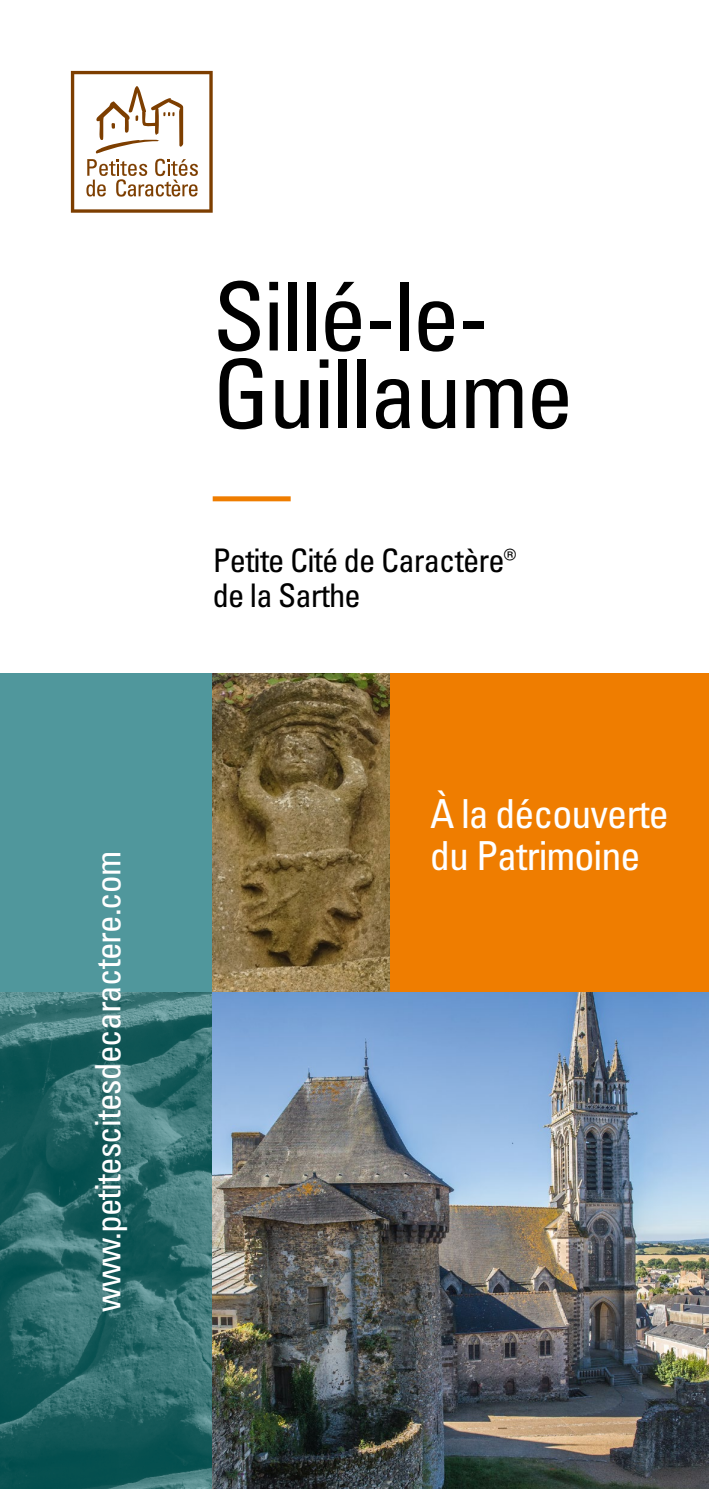
<style>
.page{position:relative;width:709px;height:1489px;background:#fff}
.page>*{position:absolute;margin:0;border:0;box-sizing:border-box;transform-origin:0 0}
.t1{font:condensed 95px/77.5px "Univers LTCYR 57";letter-spacing:-.025em;color:#000}
.t2{font:condensed 40px/42.5px "Univers LTCYR 57";letter-spacing:-.025em;color:#fff}
.t3{font:condensed 35px "Univers LTCYR 57";letter-spacing:-.025em;color:#fff}
.t4{font:condensed 32.5px/35px "Univers LTCYR 57";letter-spacing:-.025em;color:#000}
</style>
<div class="page">
<div style="left:0;top:673px;width:213px;height:815px;background:#50979c"></div>
<img style="left:0;top:992px;width:708px;height:496px">
<svg style="left:71px;top:71px;width:142px;height:142px"></svg>
<div style="left:390px;top:673px;width:319px;height:319px;background:#ef7d00"></div>
<div style="left:213px;top:496px;width:78px;height:5px;background:#ef7d00"></div>
<hr style="left:708px;top:0;width:1px;height:1488px;background:#ef7d00">
<img style="left:213px;top:673px;width:177px;height:319px">
<p class="t3" style="left:86px;top:1311px;width:462px;rotate:-90deg">www.petitescitesdecaractere.com</p>
<h1 class="t1" style="left:213px;top:275px;width:362px">Sillé-le-<br>Guillaume</h1>
<p class="t4" style="left:213px;top:542px;width:306px">Petite Cité de Caractère® de la Sarthe</p>
<p class="t2" style="left:430px;top:791px;width:240px">À la découverte du Patrimoine</p>
</div>
